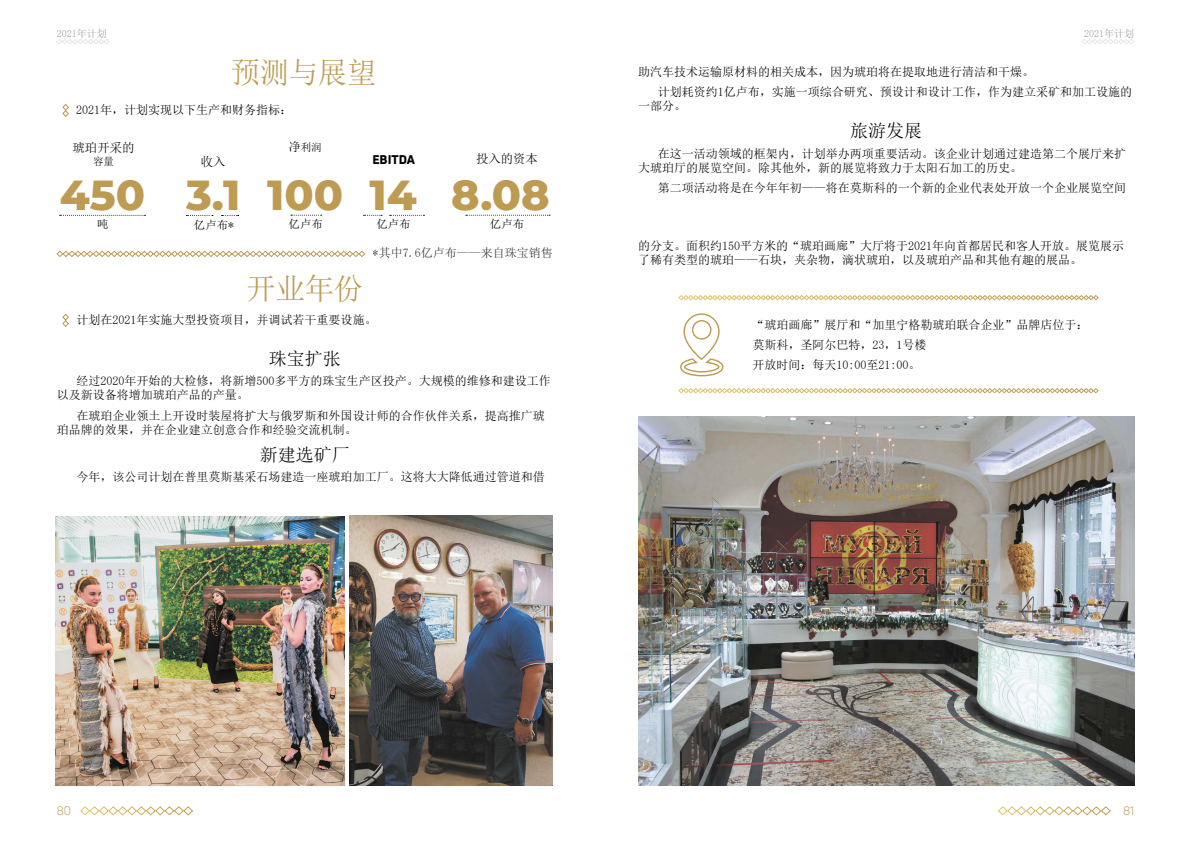
<style>
.page{position:relative;width:1191px;height:842px;background:#fff}
.page>*{position:absolute;margin:0;border:0;box-sizing:border-box;transform-origin:0 0}
.t1{font:800 42.8px "Montserrat";color:#be9b53}
.t2{font:30px "Sim Sun";letter-spacing:-.01em;color:#be9b53}
.t3{font:18px "Sim Sun";color:#000}
.t4{font:12.4px "Sim Sun";color:#000}
.t5{font:800 12.4px "Uni Neue";color:#000}
.t6{font:12px/14.4px "Sim Sun";color:#000}
.t7{font:12px "Uni Neue";color:#be9b53}
.t8{font:11.4px "Sim Sun";color:#000}
.t9{font:10.5px "Sim Sun";color:#000}
.t10{font:10px "Sim Sun";color:#9d9d9c}
.s1{font-size:12.4px}
</style>
<div class="page">
<svg style="left:80px;top:806px;width:113px;height:10px"></svg>
<svg style="left:998px;top:806px;width:113px;height:10px"></svg>
<svg style="left:57px;top:39px;width:52px;height:5px"></svg>
<svg style="left:1082px;top:39px;width:52px;height:5px"></svg>
<svg style="left:62px;top:314px;width:7px;height:13px"></svg>
<svg style="left:62px;top:104px;width:7px;height:13px"></svg>
<svg style="left:56px;top:250px;width:309px;height:7px"></svg>
<svg style="left:60px;top:215px;width:85px;height:1px"></svg>
<svg style="left:186px;top:215px;width:27px;height:1px"></svg>
<svg style="left:221px;top:215px;width:18px;height:1px"></svg>
<svg style="left:363px;top:215px;width:19px;height:1px"></svg>
<svg style="left:389px;top:215px;width:35px;height:1px"></svg>
<svg style="left:466px;top:215px;width:84px;height:1px"></svg>
<svg style="left:291px;top:215px;width:31px;height:1px"></svg>
<img style="left:55px;top:516px;width:289px;height:269px">
<img style="left:350px;top:516px;width:203px;height:269px">
<img style="left:638px;top:417px;width:496px;height:368px">
<svg style="left:680px;top:313px;width:44px;height:64px"></svg>
<svg style="left:678px;top:388px;width:420px;height:5px"></svg>
<svg style="left:678px;top:295px;width:420px;height:5px"></svg>
<p class="t10" style="left:57px;top:28px;width:51px">2021年计划</p>
<p class="t10" style="left:1084px;top:28px;width:51px">2021年计划</p>
<h2 class="t2" style="left:231px;top:58px;width:147px">预测与展望</h2>
<p class="t6" style="left:76px;top:102px;width:218px">2021年，计划实现以下生产和财务指标：</p>
<p class="t6" style="left:658px;top:61px;width:475px;line-height:20.1px;text-indent:-20px">助汽车技术运输原材料的相关成本，因为琥珀将在提取地进行清洁和干燥。<br>计划耗资约1亿卢布，实施一项综合研究、预设计和设计工作，作为建立采矿和加工设施的</p>
<p class="t6" style="left:638px;top:99px;width:49px">一部分。</p>
<h3 class="t3" style="left:850px;top:122px;width:73px">旅游发展</h3>
<p class="t6" style="left:638px;top:146px;width:489px;text-indent:20px">在这一活动领域的框架内，计划举办两项重要活动。该企业计划通过建造第二个展厅来扩大琥珀厅的展览空间。除其他外，新的展览将致力于太阳石加工的历史。</p>
<p class="t6" style="left:658px;top:181px;width:469px">第二项活动将是在今年年初——将在莫斯科的一个新的企业代表处开放一个企业展览空间</p>
<p class="t9" style="left:288px;top:142px;width:35px"><span class="s1">净</span>利润</p>
<p class="t4" style="left:73px;top:141px;width:63px">琥珀开采的</p>
<p class="t9" style="left:93px;top:156px;width:22px">容量</p>
<p class="t4" style="left:476px;top:153px;width:63px">投入的资本</p>
<p class="t5" style="left:372px;top:151px;width:44px">EВITDA</p>
<p class="t4" style="left:201px;top:155px;width:26px">收入</p>
<h1 class="t1" style="left:267px;top:163px;width:77px">100</h1>
<h1 class="t1" style="left:451px;top:163px;width:100px">8.08</h1>
<h1 class="t1" style="left:60px;top:163px;width:87px">450</h1>
<h1 class="t1" style="left:369px;top:163px;width:49px">14</h1>
<h1 class="t1" style="left:186px;top:163px;width:56px">3.1</h1>
<p class="t8" style="left:97px;top:219px;width:13px">吨</p>
<p class="t8" style="left:194px;top:219px;width:41px">亿卢布*</p>
<p class="t8" style="left:288px;top:218px;width:36px">亿卢布</p>
<h2 class="t2" style="left:247px;top:273px;width:118px">开业年份</h2>
<p class="t8" style="left:376px;top:219px;width:36px">亿卢布</p>
<p class="t8" style="left:490px;top:219px;width:36px">亿卢布</p>
<p class="t6" style="left:373px;top:245px;width:181px">*其中7.6亿卢布——来自珠宝销售</p>
<p class="t6" style="left:77px;top:312px;width:301px">计划在2021年实施大型投资项目，并调试若干重要设施。</p>
<h3 class="t3" style="left:269px;top:349px;width:73px">珠宝扩张</h3>
<p class="t6" style="left:57px;top:373px;width:495px;text-indent:20px">经过2020年开始的大检修，将新增500多平方的珠宝生产区投产。大规模的维修和建设工作以及新设备将增加琥珀产品的产量。</p>
<p class="t6" style="left:57px;top:408px;width:489px;text-indent:20px">在琥珀企业领土上开设时装屋将扩大与俄罗斯和外国设计师的合作伙伴关系，提高推广琥珀品牌的效果，并在企业建立创意合作和经验交流机制。</p>
<h3 class="t3" style="left:260px;top:446px;width:91px">新建选矿厂</h3>
<p class="t6" style="left:77px;top:470px;width:469px">今年，该公司计划在普里莫斯基采石场建造一座琥珀加工厂。这将大大降低通过管道和借</p>
<p class="t6" style="left:638px;top:238px;width:487px">的分支。面积约150平方米的“琥珀画廊”大厅将于2021年向首都居民和客人开放。展览展示了稀有类型的琥珀——石块，夹杂物，滴状琥珀，以及琥珀产品和其他有趣的展品。</p>
<p class="t6" style="left:752px;top:315px;width:337px;line-height:20.1px">“琥珀画廊”展厅和“加里宁格勒琥珀联合企业”品牌店位于：莫斯科，圣阿尔巴特，23，1号楼<br>开放时间：每天10:00至21:00。</p>
<p class="t7" style="left:57px;top:803px;width:16px">80</p>
<p class="t7" style="left:1123px;top:803px;width:13px">81</p>
</div>
